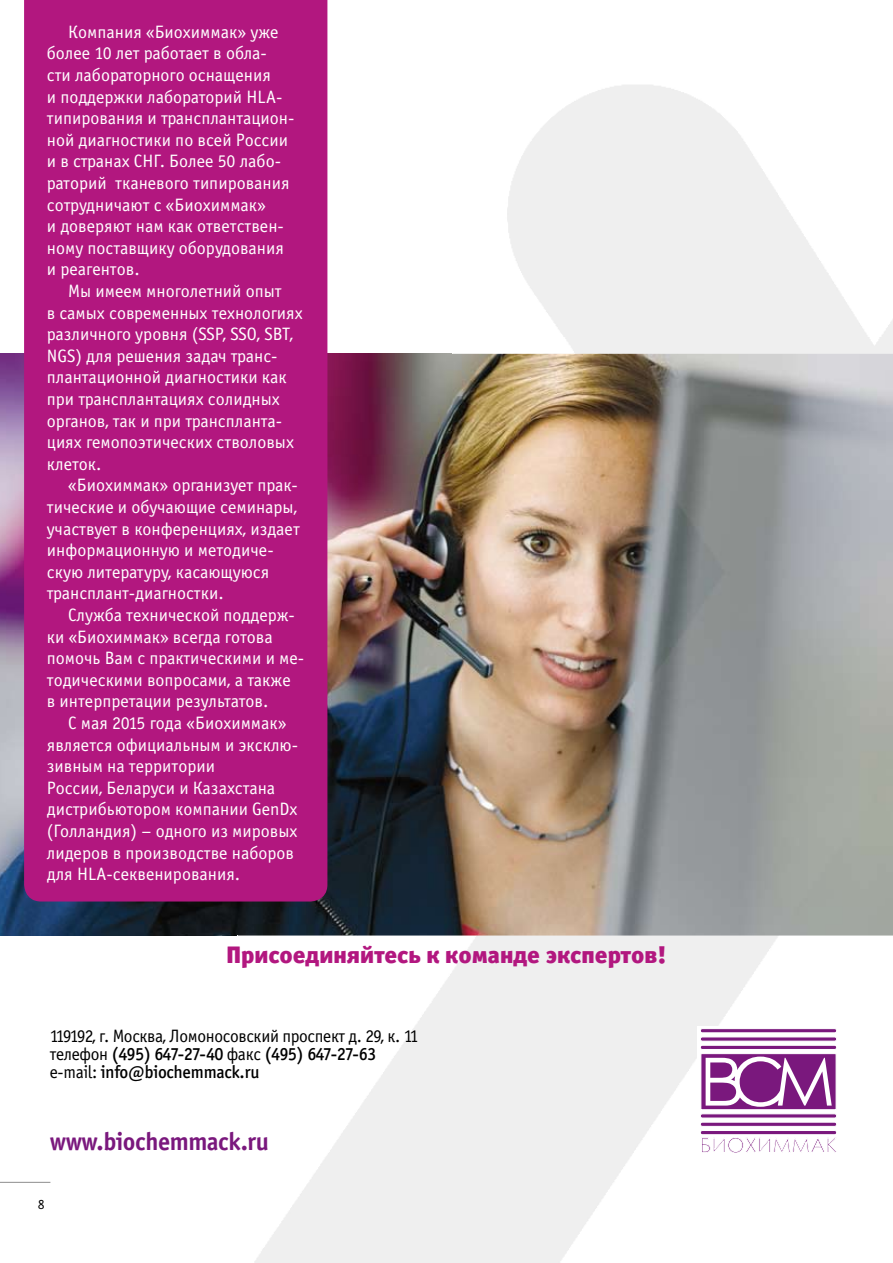
<style>
.page{position:relative;width:893px;height:1263px;background:#fff}
.page>*{position:absolute;margin:0;border:0;box-sizing:border-box;transform-origin:0 0}
.t1{font:25.2px "Officina Sans Bold C";letter-spacing:-.02em;color:#7a187d}
.t2{font:24px "Officina Sans Black C";color:#b2177f}
.t3{font:18px/21.6px "Officina Sans Book C";color:#fff}
.t4{font:18px/18px "Officina Sans Medium C";letter-spacing:-.02em;color:#000}
.t5{font:18px "Officina Sans Book C";letter-spacing:-.02em;color:#000}
.t6{font:13.5px "Calluna Sans";color:#000}
.s1{font-family:"Officina Sans Book C"}
</style>
<div class="page">
<img style="left:0;top:354px;width:238px;height:581px">
<hr style="left:0;top:1182px;width:50px;height:1px;background:#8e8e8e">
<img style="left:238px;top:354px;width:655px;height:909px">
<div style="left:24px;top:0;width:303px;height:901px;background:#b2177f"></div>
<svg style="left:701px;top:1030px;width:135px;height:124px"></svg>
<p class="t3" style="left:47px;top:21px;width:249px;text-indent:21px">Компания «Биохиммак» уже более 10 лет работает в обла&shy;сти лабораторного оснащения<br>и поддержки лабораторий HLA&shy;типирования и трансплантацион&shy;ной диагностики по всей России и в странах СНГ. Более 50 лабо&shy;раторий тканевого типирования сотрудничают с «Биохиммак»<br>и доверяют нам как ответствен&shy;ному поставщику оборудования и реагентов.</p>
<p class="t3" style="left:47px;top:280px;width:257px;text-indent:21px">Мы имеем многолетний опыт<br>в самых современных технологиях различного уровня (SSP, SSO, SBT,<br>NGS) для решения задач транс&shy;плантационной диагностики как при трансплантациях солидных органов, так и при транспланта&shy;циях гемопоэтических стволовых клеток.</p>
<p class="t3" style="left:47px;top:475px;width:254px;text-indent:21px">«Биохиммак» организует прак&shy;тические и обучающие семинары, участвует в конференциях, издает информационную и методиче&shy;скую литературу, касающуюся трансплант-диагностки.</p>
<p class="t3" style="left:47px;top:604px;width:259px;text-indent:21px">Служба технической поддерж&shy;ки «Биохиммак» всегда готова помочь Вам с практическими и ме&shy;тодическими вопросами, а также<br>в интерпретации результатов.</p>
<p class="t3" style="left:47px;top:712px;width:253px;text-indent:21px">С мая 2015 года «Биохиммак» является официальным и эксклю&shy;зивным на территории<br>России, Беларуси и Казахстана дистрибьютором компании GenDx (Голландия) – одного из мировых лидеров в производстве наборов для HLA-секвенирования.</p>
<h2 class="t2" style="left:226px;top:939px;width:442px">Присоединяйтесь к команде экспертов!</h2>
<p class="t5" style="left:50px;top:1026px;width:370px">119192, г. Москва, Ломоносовский проспект д. 29, к. 11</p>
<p class="t4" style="left:50px;top:1046px;width:328px"><span class="s1">телефон</span> (495) 647-27-40 <span class="s1">факс</span> (495) 647-27-63 <span class="s1">e-mail:</span> info@biochemmack.ru</p>
<h1 class="t1" style="left:50px;top:1127px;width:220px">www.biochemmack.ru</h1>
<p class="t6" style="left:38px;top:1196px;width:8px">8</p>
</div>
